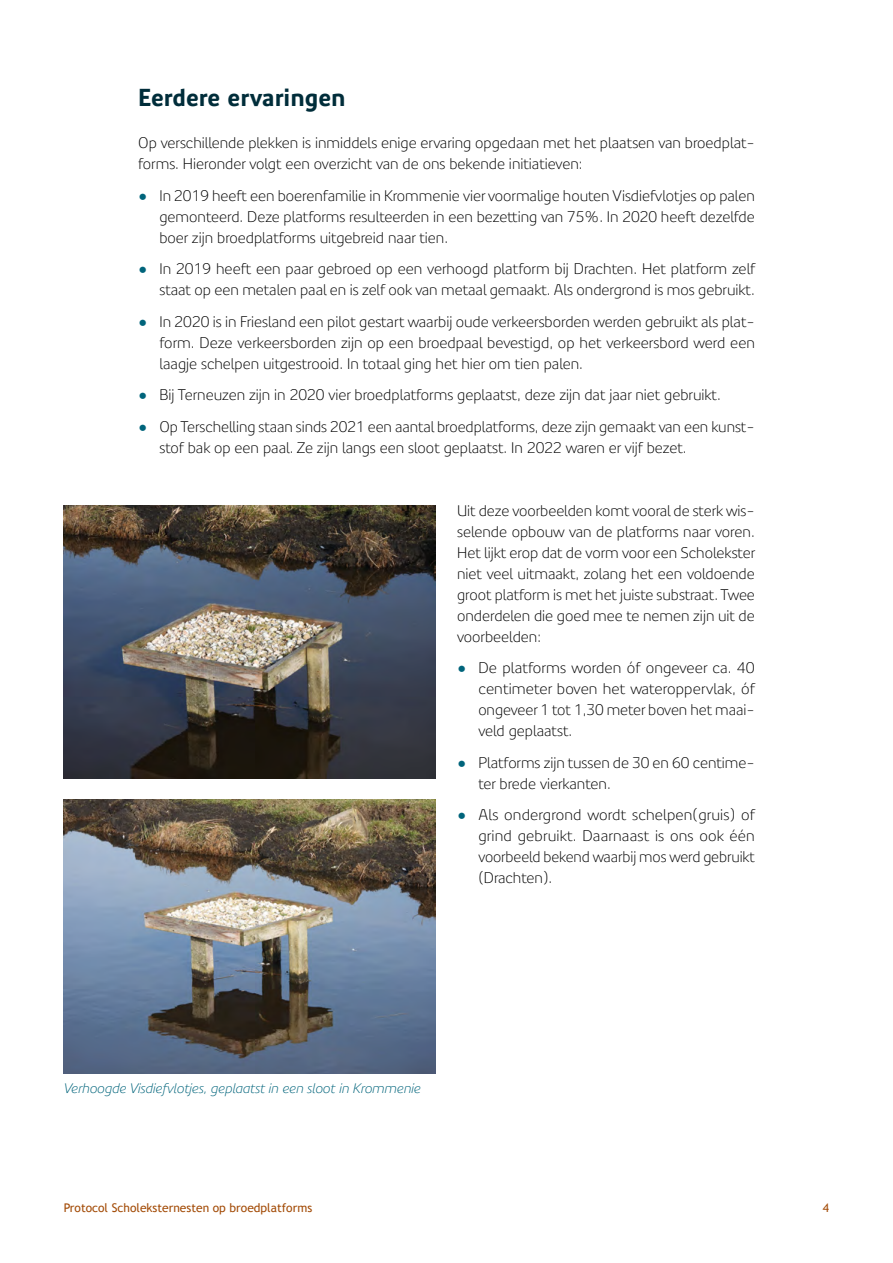
<style>
.page{position:relative;width:893px;height:1263px;background:#fff}
.page>*{position:absolute;margin:0;border:0;box-sizing:border-box;transform-origin:0 0}
.hoofdstuktitel{font:700 24px "Precious Sans Two";color:#002d3a}
.hoofdtekst{font:300 15px/21px "Precious Sans Two";color:#000;text-align:justify}
.bij-opschrift{font:italic 300 13.5px "Precious Sans Two";color:#00647b}
.t1{font:12px "Trebuchet MS";color:#a34c08}
.s1{font-size:13.5px;color:#00647b}
</style>
<div class="page">
<img style="left:64px;top:505px;width:372px;height:273px">
<img style="left:64px;top:799px;width:372px;height:274px">
<p class="hoofdstuktitel" style="left:138px;top:81px;width:209px">Eerdere ervaringen</p>
<p class="hoofdtekst" style="left:138px;top:132px;width:618px">Op verschillende plekken is inmiddels enige ervaring opgedaan met het plaatsen van broedplat&shy;forms. Hieronder volgt een overzicht van de ons bekende initiatieven:</p>
<p class="hoofdtekst" style="left:159px;top:185px;width:597px;text-indent:-21px"><span class="s1">•</span> In 2019 heeft een boerenfamilie in Krommenie vier voormalige houten Visdiefvlotjes op palen gemonteerd. Deze platforms resulteerden in een bezetting van 75%. In 2020 heeft dezelfde boer zijn broedplatforms uitgebreid naar tien.</p>
<p class="hoofdtekst" style="left:138px;top:258px;width:619px;text-align:right"><span class="s1">•</span> In 2019 heeft een paar gebroed op een verhoogd platform bij Drachten. Het platform zelf staat op een metalen paal en is zelf ook van metaal gemaakt. Als ondergrond is mos gebruikt.</p>
<p class="hoofdtekst" style="left:159px;top:311px;width:597px;text-indent:-21px"><span class="s1">•</span> In 2020 is in Friesland een pilot gestart waarbij oude verkeersborden werden gebruikt als plat&shy;form. Deze verkeersborden zijn op een broedpaal bevestigd, op het verkeersbord werd een laagje schelpen uitgestrooid. In totaal ging het hier om tien palen.</p>
<p class="hoofdtekst" style="left:138px;top:384px;width:584px"><span class="s1">•</span> Bij Terneuzen zijn in 2020 vier broedplatforms geplaatst, deze zijn dat jaar niet gebruikt.</p>
<p class="hoofdtekst" style="left:159px;top:416px;width:597px;text-indent:-21px"><span class="s1">•</span> Op Terschelling staan sinds 2021 een aantal broedplatforms, deze zijn gemaakt van een kunst&shy;stof bak op een paal. Ze zijn langs een sloot geplaatst. In 2022 waren er vijf bezet.</p>
<p class="hoofdtekst" style="left:457px;top:500px;width:300px">Uit deze voorbeelden komt vooral de sterk wis&shy;selende opbouw van de platforms naar voren.<br>Het lijkt erop dat de vorm voor een Scholekster niet veel uitmaakt, zolang het een voldoende groot platform is met het juiste substraat. Twee onderdelen die goed mee te nemen zijn uit de voorbeelden:</p>
<p class="hoofdtekst" style="left:478px;top:657px;width:278px;text-indent:-21px"><span class="s1">•</span> De platforms worden óf ongeveer ca. 40 centimeter boven het wateroppervlak, óf ongeveer 1 tot 1,30 meter boven het maai&shy;veld geplaatst.</p>
<p class="hoofdtekst" style="left:478px;top:752px;width:278px;text-indent:-21px"><span class="s1">•</span> Platforms zijn tussen de 30 en 60 centime&shy;ter brede vierkanten.</p>
<p class="hoofdtekst" style="left:478px;top:804px;width:278px;text-indent:-21px"><span class="s1">•</span> Als ondergrond wordt schelpen(gruis) of grind gebruikt. Daarnaast is ons ook één voorbeeld bekend waarbij mos werd gebruikt (Drachten).</p>
<p class="bij-opschrift" style="left:64px;top:1080px;width:359px">Verhoogde Visdiefvlotjes, geplaatst in een sloot in Krommenie</p>
<p class="t1" style="left:64px;top:1200px;width:250px">Protocol Scholeksternesten op broedplatforms</p>
<p class="t1" style="left:823px;top:1200px;width:8px">4</p>
</div>
